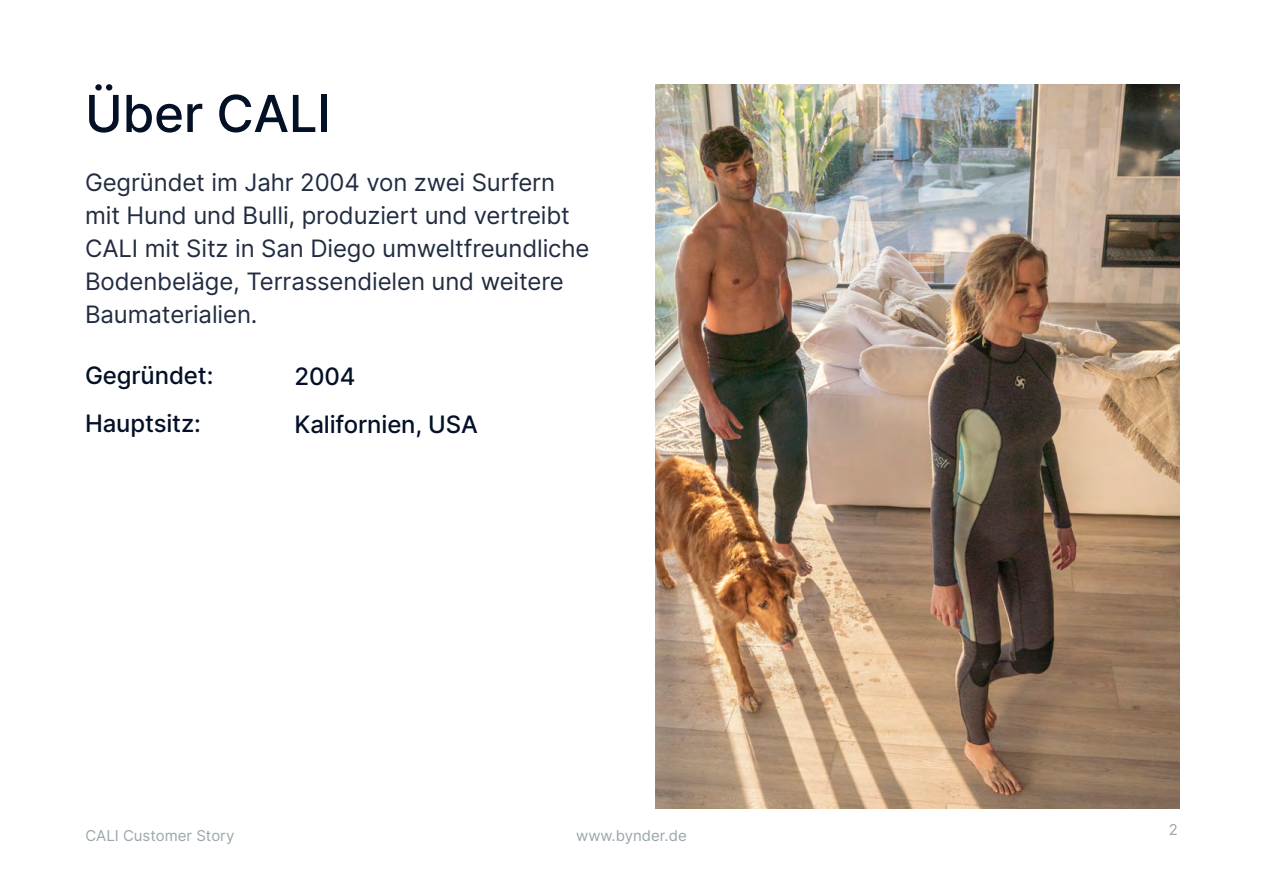
<style>
.page{position:relative;width:1263px;height:893px;background:#fff}
.page>*{position:absolute;margin:0;border:0;box-sizing:border-box;transform-origin:0 0}
.t1{font:500 51px "Inter";letter-spacing:-.005em;color:#031026}
.t2{font:24px/33px "Inter";letter-spacing:-.005em;color:#212c40}
.t3{font:500 24px/48px "Inter";letter-spacing:-.005em;color:#031026}
.t4{font:15px "Inter";color:#99a7ad}
</style>
<div class="page">
<img style="left:655px;top:84px;width:524px;height:725px">
<h1 class="t1" style="left:85px;top:76px;width:248px">Über CALI</h1>
<p class="t2" style="left:85px;top:165px;width:506px">Gegründet im Jahr 2004 von zwei Surfern mit Hund und Bulli, produziert und vertreibt CALI mit Sitz in San Diego umweltfreundliche Bodenbeläge, Terrassendielen und weitere Baumaterialien.</p>
<p class="t3" style="left:85px;top:350px;width:130px">Gegründet:<br>Hauptsitz:</p>
<p class="t3" style="left:295px;top:351px;width:185px">2004<br>Kalifornien, USA</p>
<p class="t4" style="left:85px;top:824px;width:151px">CALI Customer Story</p>
<p class="t4" style="left:576px;top:825px;width:112px">www.bynder.de</p>
<p class="t4" style="left:1169px;top:818px;width:11px">2</p>
</div>
